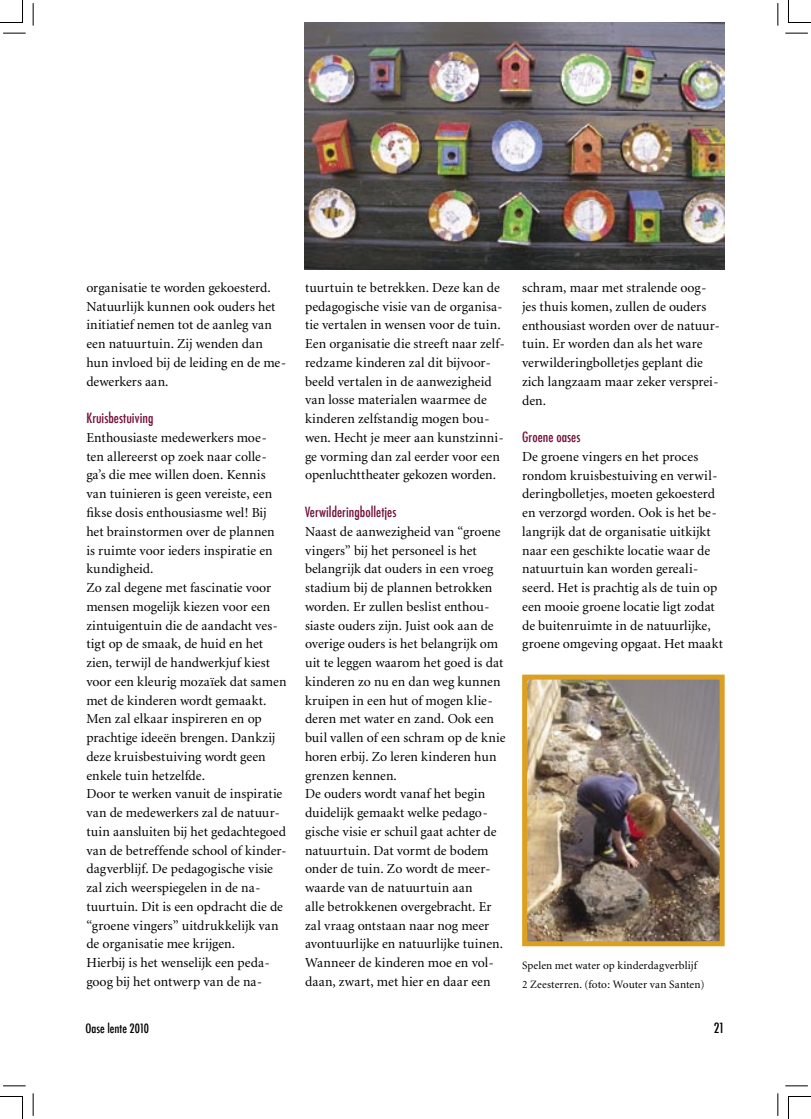
<style>
.page{position:relative;width:811px;height:1119px;background:#fff}
.page>*{position:absolute;margin:0;border:0;box-sizing:border-box;transform-origin:0 0}
.pl_tekst_minion{font:13.75px/18.8px "Minion";letter-spacing:.005em;color:#000}
.intro_futura{font:500 condensed 13.75px "Futura";letter-spacing:.005em;color:#720f37}
.Kop_1{font:500 condensed 13.75px "Futura";color:#000}
.Kop_1-2{font:500 condensed 12.5px "Futura";color:#000}
.bijschrift{font:11.25px "Minion";letter-spacing:.01em;color:#000}
</style>
<div class="page">
<img style="left:304px;top:22px;width:420px;height:247px">
<img style="left:528px;top:680px;width:190px;height:260px">
<div style="left:522px;top:674px;width:202px;height:272px;border:5px solid #db9f22"></div>
<svg style="left:33px;top:3px;width:1px;height:23px"></svg>
<svg style="left:3px;top:33px;width:23px;height:1px"></svg>
<svg style="left:777px;top:3px;width:1px;height:23px"></svg>
<svg style="left:785px;top:33px;width:22px;height:1px"></svg>
<svg style="left:33px;top:1093px;width:1px;height:22px"></svg>
<svg style="left:3px;top:1085px;width:23px;height:1px"></svg>
<svg style="left:777px;top:1093px;width:1px;height:22px"></svg>
<svg style="left:785px;top:1085px;width:22px;height:1px"></svg>
<svg style="left:0;top:0;width:23px;height:23px"></svg>
<svg style="left:788px;top:0;width:22px;height:23px"></svg>
<svg style="left:0;top:1096px;width:23px;height:23px"></svg>
<svg style="left:788px;top:1096px;width:22px;height:23px"></svg>
<p class="pl_tekst_minion" style="left:86px;top:279px;width:186px">organisatie te worden gekoesterd.</p>
<p class="pl_tekst_minion" style="left:86px;top:297px;width:201px">Natuurlijk kunnen ook ouders het initiatief nemen tot de aanleg van een natuurtuin. Zij wenden dan hun invloed bij de leiding en de me&shy;dewerkers aan.</p>
<p class="intro_futura" style="left:86px;top:409px;width:69px">Kruisbestuiving</p>
<p class="pl_tekst_minion" style="left:86px;top:429px;width:190px">Enthousiaste medewerkers moe&shy;ten allereerst op zoek naar colle&shy;ga’s die mee willen doen. Kennis van tuinieren is geen vereiste, een fikse dosis enthousiasme wel! Bij het brainstormen over de plannen is ruimte voor ieders inspiratie en kundigheid.</p>
<p class="pl_tekst_minion" style="left:86px;top:579px;width:202px">Zo zal degene met fascinatie voor mensen mogelijk kiezen voor een zintuigentuin die de aandacht ves&shy;tigt op de smaak, de huid en het zien, terwijl de handwerkjuf kiest voor een kleurig mozaïek dat samen met de kinderen wordt gemaakt.<br>Men zal elkaar inspireren en op prachtige ideeën brengen. Dankzij deze kruisbestuiving wordt geen enkele tuin hetzelfde.</p>
<p class="pl_tekst_minion" style="left:86px;top:785px;width:202px">Door te werken vanuit de inspiratie van de medewerkers zal de natuur&shy;tuin aansluiten bij het gedachtegoed van de betreffende school of kinder&shy;dagverblijf. De pedagogische visie zal zich weerspiegelen in de na&shy;tuurtuin. Dit is een opdracht die de “groene vingers” uitdrukkelijk van de organisatie mee krijgen.</p>
<p class="pl_tekst_minion" style="left:86px;top:954px;width:185px">Hierbij is het wenselijk een peda&shy;goog bij het ontwerp van de na-</p>
<p class="pl_tekst_minion" style="left:305px;top:279px;width:201px">tuurtuin te betrekken. Deze kan de pedagogische visie van de organisa&shy;tie vertalen in wensen voor de tuin.<br>Een organisatie die streeft naar zelf&shy;redzame kinderen zal dit bijvoor&shy;beeld vertalen in de aanwezigheid van losse materialen waarmee de kinderen zelfstandig mogen bou&shy;wen. Hecht je meer aan kunstzinni&shy;ge vorming dan zal eerder voor een openluchttheater gekozen worden.</p>
<p class="intro_futura" style="left:305px;top:503px;width:93px">Verwilderingbolletjes</p>
<p class="pl_tekst_minion" style="left:305px;top:522px;width:202px">Naast de aanwezigheid van “groene vingers” bij het personeel is het belangrijk dat ouders in een vroeg stadium bij de plannen betrokken worden. Er zullen beslist enthou&shy;siaste ouders zijn. Juist ook aan de overige ouders is het belangrijk om uit te leggen waarom het goed is dat kinderen zo nu en dan weg kunnen kruipen in een hut of mogen klie&shy;deren met water en zand. Ook een buil vallen of een schram op de knie horen erbij. Zo leren kinderen hun grenzen kennen.</p>
<p class="pl_tekst_minion" style="left:305px;top:785px;width:199px">De ouders wordt vanaf het begin duidelijk gemaakt welke pedago&shy;gische visie er schuil gaat achter de natuurtuin. Dat vormt de bodem onder de tuin. Zo wordt de meer&shy;waarde van de natuurtuin aan<br>alle betrokkenen overgebracht. Er zal vraag ontstaan naar nog meer avontuurlijke en natuurlijke tuinen.<br>Wanneer de kinderen moe en vol&shy;daan, zwart, met hier en daar een</p>
<p class="pl_tekst_minion" style="left:522px;top:279px;width:199px">schram, maar met stralende oog&shy;jes thuis komen, zullen de ouders enthousiast worden over de natuur&shy;tuin. Er worden dan als het ware verwilderingbolletjes geplant die zich langzaam maar zeker versprei&shy;den.</p>
<p class="intro_futura" style="left:522px;top:428px;width:60px">Groene oases</p>
<p class="pl_tekst_minion" style="left:522px;top:447px;width:202px">De groene vingers en het proces rondom kruisbestuiving en verwil&shy;deringbolletjes, moeten gekoesterd en verzorgd worden. Ook is het be&shy;langrijk dat de organisatie uitkijkt naar een geschikte locatie waar de natuurtuin kan worden gereali&shy;seerd. Het is prachtig als de tuin op een mooie groene locatie ligt zodat de buitenruimte in de natuurlijke, groene omgeving opgaat. Het maakt</p>
<p class="bijschrift" style="left:522px;top:960px;width:176px">Spelen met water op kinderdagverblijf</p>
<p class="bijschrift" style="left:522px;top:979px;width:184px">2 Zeesterren. (foto: Wouter van Santen)</p>
<p class="Kop_1-2" style="left:86px;top:1020px;width:65px">Oase lente 2010</p>
<p class="Kop_1" style="left:713px;top:1019px;width:12px">21</p>
</div>
